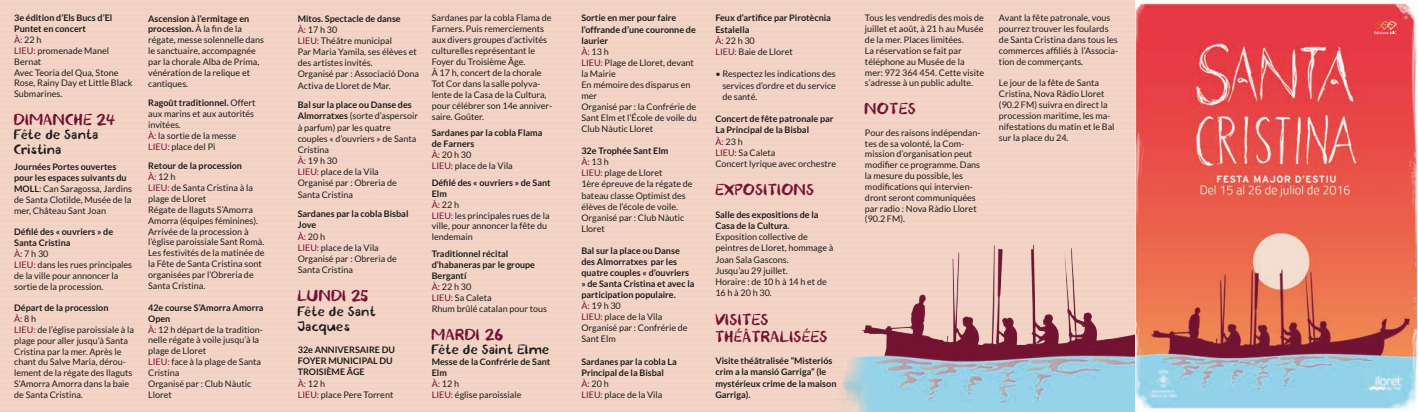
<style>
.page{position:relative;width:1418px;height:412px;background:#fff}
.page>*{position:absolute;margin:0;border:0;box-sizing:border-box;transform-origin:0 0}
.t1{font:14px/17.2px "Blemished";color:#741232}
.t2{font:12px/14.4px "Blemished";color:#1d1d1b}
.t3{font:9px/10.8px "Lato";color:#1d1d1b}
.t4{font:700 9px/10.9px "Lato";color:#1d1d1b}
.s1{font-weight:700}
.s2{color:#741232}
.s3{font-weight:400;color:#741232}
.s4{font-weight:400}
</style>
<div class="page">
<img style="left:1134px;top:0;width:283px;height:411px">
<svg style="left:1373px;top:21px;width:23px;height:13px"></svg>
<div style="left:0;top:0;width:1134px;height:411px;background:#f3d4c6"></div>
<img style="left:833px;top:244px;width:301px;height:167px">
<p class="t3" style="left:14px;top:13px;width:120px"><span class="s1">3e édition d’Els Bucs d’El<br>Puntet en concert<br></span><span class="s2">À:</span> 22 h<br><span class="s2">LIEU:</span> promenade Manel<br>Bernat<br>Avec Teoria del Qua, Stone<br>Rose, Rainy Day et Little Black<br>Submarines.</p>
<h1 class="t1" style="left:14px;top:111px;width:103px">DIMANCHE 24</h1>
<h2 class="t2" style="left:14px;top:128px;width:86px">Fête de Santa<br>Cristina</h2>
<p class="t3" style="left:14px;top:161px;width:119px"><span class="s1">Journées Portes ouvertes pour les espaces suivants du<br>MOLL</span>: Can Saragossa, Jardins de Santa Clotilde, Musée de la mer, Château Sant Joan</p>
<p class="t3" style="left:14px;top:226px;width:119px"><span class="s1">Défilé des « ouvriers » de<br>Santa Cristina<br></span><span class="s2">À:</span> 7 h 30<br><span class="s2">LIEU:</span> dans les rues principales de la ville pour annoncer la sortie de la procession.</p>
<p class="t3" style="left:14px;top:302px;width:121px"><span class="s1">Départ de la procession<br></span><span class="s2">À:</span> 8 h<br><span class="s2">LIEU:</span> de l’église paroissiale à la plage pour aller jusqu’à Santa<br>Cristina par la mer. Après le chant du Salve Maria, dérou&shy;lement de la régate des llaguts<br>S’Amorra Amorra dans la baie de Santa Cristina.</p>
<p class="t3" style="left:148px;top:13px;width:117px"><span class="s1">Ascension à l’ermitage en procession.</span> À la fin de la régate, messe solennelle dans le sanctuaire, accompagnée par la chorale Alba de Prima, vénération de la relique et cantiques.</p>
<p class="t3" style="left:148px;top:97px;width:109px"><span class="s1">Ragoût traditionnel.</span> Offert aux marins et aux autorités invitées.<br><span class="s2">À:</span> la sortie de la messe<br><span class="s2">LIEU:</span> place del Pi</p>
<p class="t3" style="left:148px;top:160px;width:118px"><span class="s1">Retour de la procession<br></span><span class="s2">À:</span> 12 h<br><span class="s2">LIEU:</span> de Santa Cristina à la plage de Lloret<br>Régate de llaguts S’Amorra<br>Amorra (équipes féminines).<br>Arrivée de la procession à l’église paroissiale Sant Romà.<br>Les festivités de la matinée de la Fête de Santa Cristina sont organisées par l’Obreria de<br>Santa Cristina.</p>
<p class="t3" style="left:148px;top:301px;width:117px"><span class="s1">42e course S’Amorra Amorra<br>Open<br></span><span class="s2">À:</span> 12 h départ de la tradition&shy;nelle régate à voile jusqu’à la plage de Lloret<br><span class="s2">LIEU:</span> face à la plage de Santa<br>Cristina<br>Organisé par : Club Nàutic<br>Lloret</p>
<p class="t3" style="left:298px;top:13px;width:123px;line-height:11.1px"><span class="s1">Mitos. Spectacle de danse<br></span><span class="s2">À:</span> 17 h 30<br><span class="s2">LIEU:</span> Théâtre municipal<br>Par Maria Yamila, ses élèves et des artistes invités.<br>Organisé par : Associació Dona<br>Activa de Lloret de Mar.</p>
<p class="t3" style="left:298px;top:99px;width:122px;line-height:11.1px"><span class="s1">Bal sur la place ou Danse des<br>Almorratxes</span> (sorte d’aspersoir à parfum) par les quatre couples « d’ouvriers » de Santa<br>Cristina<br><span class="s2">À:</span> 19 h 30<br><span class="s2">LIEU:</span> place de la Vila<br>Organisé par : Obreria de<br>Santa Cristina</p>
<p class="t3" style="left:298px;top:208px;width:112px;line-height:11.1px"><span class="s1">Sardanes par la cobla Bisbal<br>Jove<br></span><span class="s2">À:</span> 20 h<br><span class="s2">LIEU:</span> place de la Vila<br>Organisé par : Obreria de<br>Santa Cristina</p>
<h1 class="t1" style="left:298px;top:287px;width:72px">LUNDI 25</h1>
<h2 class="t2" style="left:298px;top:304px;width:80px;line-height:14.7px">Fête de Sant<br>Jacques</h2>
<p class="t4" style="left:298px;top:343px;width:99px">32e ANNIVERSAIRE DU<br>FOYER MUNICIPAL DU<br>TROISIÈME ÂGE<br><span class="s3">À:</span> <span class="s4">12 h<br></span><span class="s3">LIEU:</span> <span class="s4">place Pere Torrent</span></p>
<p class="t3" style="left:432px;top:13px;width:122px">Sardanes par la cobla Flama de<br>Farners. Puis remerciements aux divers groupes d’activités culturelles représentant le<br>Foyer du Troisième Âge.<br>À 17 h, concert de la chorale<br>Tot Cor dans la salle polyva&shy;lente de la Casa de la Cultura, pour célébrer son 14e anniver&shy;saire. Goûter.</p>
<p class="t4" style="left:432px;top:127px;width:112px">Sardanes par la cobla Flama de Farners<br><span class="s3">À:</span> <span class="s4">20 h 30<br></span><span class="s3">LIEU:</span> <span class="s4">place de la Vila</span></p>
<p class="t3" style="left:432px;top:177px;width:120px"><span class="s1">Défilé des « ouvriers » de Sant<br>Elm<br></span><span class="s2">À:</span> 22 h<br><span class="s2">LIEU:</span> les principales rues de la ville, pour annoncer la fête du lendemain</p>
<p class="t4" style="left:432px;top:248px;width:117px">Traditionnel récital d’habaneras par le groupe<br>Bergantí<br><span class="s3">À:</span> <span class="s4">22 h 30<br></span><span class="s3">LIEU:</span> <span class="s4">Sa Caleta<br>Rhum brûlé catalan pour tous</span></p>
<h1 class="t1" style="left:432px;top:325px;width:74px">MARDI 26</h1>
<h2 class="t2" style="left:432px;top:342px;width:120px">Fête de Saint Elme</h2>
<p class="t4" style="left:432px;top:355px;width:120px">Messe de la Confrérie de Sant<br>Elm<br><span class="s3">À:</span> <span class="s4">12 h<br></span><span class="s3">LIEU:</span> <span class="s4">église paroissiale</span></p>
<p class="t3" style="left:581px;top:13px;width:117px"><span class="s1">Sortie en mer pour faire l’offrande d’une couronne de laurier<br></span><span class="s2">À:</span> 13 h<br><span class="s2">LIEU:</span> Plage de Lloret, devant la Mairie<br>En mémoire des disparus en mer<br>Organisé par : la Confrérie de<br>Sant Elm et l’École de voile du<br>Club Nàutic Lloret</p>
<p class="t3" style="left:581px;top:145px;width:113px"><span class="s1">32e Trophée Sant Elm<br></span><span class="s2">À:</span> 13 h<br><span class="s2">LIEU:</span> plage de Lloret<br>1ère épreuve de la régate de bateau classe Optimist des élèves de l’école de voile.<br>Organisé par : Club Nàutic<br>Lloret</p>
<p class="t4" style="left:581px;top:244px;width:115px">Bal sur la place ou Danse des Almorratxes par les quatre couples « d’ouvriers » de Santa Cristina et avec la participation populaire.<br><span class="s3">À:</span> <span class="s4">19 h 30<br></span><span class="s3">LIEU:</span> <span class="s4">place de la Vila<br>Organisé par : Confrérie de<br>Sant Elm</span></p>
<p class="t4" style="left:581px;top:355px;width:97px">Sardanes par la cobla La<br>Principal de la Bisbal<br><span class="s3">À:</span> <span class="s4">20 h<br></span><span class="s3">LIEU:</span> <span class="s4">place de la Vila</span></p>
<p class="t4" style="left:715px;top:12px;width:117px;line-height:11.2px">Feux d’artifice par Pirotècnia<br>Estalella<br><span class="s3">À:</span> <span class="s4">22 h 30<br></span><span class="s3">LIEU:</span> <span class="s4">Baie de Lloret</span></p>
<p class="t3" style="left:722px;top:68px;width:115px;line-height:11.2px;text-align:justify;text-indent:-7px">• Respectez les indications des services d’ordre et du service de santé.</p>
<p class="t4" style="left:715px;top:113px;width:122px;line-height:11.2px">Concert de fête patronale par<br>La Principal de la Bisbal<br><span class="s3">À:</span> <span class="s4">23 h<br></span><span class="s3">LIEU:</span> <span class="s4">Sa Caleta<br>Concert lyrique avec orchestre</span></p>
<h1 class="t1" style="left:715px;top:181px;width:101px">EXPOSITIONS</h1>
<p class="t4" style="left:715px;top:208px;width:105px;line-height:11.2px">Salle des expositions de la<br>Casa de la Cultura.</p>
<p class="t3" style="left:715px;top:231px;width:120px;line-height:11.2px">Exposition collective de peintres de Lloret, hommage à<br>Joan Sala Gascons.<br>Jusqu’au 29 juillet.<br>Horaire : de 10 h à 14 h et de<br>16 h à 20 h 30.</p>
<h1 class="t1" style="left:715px;top:310px;width:114px">VISITES<br>THÉÂTRALISÉES</h1>
<p class="t4" style="left:715px;top:354px;width:123px;line-height:11.2px">Visite théâtralisée “Misteriós crim a la mansió Garriga” (le mystérieux crime de la maison<br>Garriga).</p>
<p class="t3" style="left:865px;top:13px;width:121px">Tous les vendredis des mois de juillet et août, à 21 h au Musée de la mer. Places limitées.<br>La réservation se fait par téléphone au Musée de la mer: 972 364 454. Cette visite s’adresse à un public adulte.</p>
<h1 class="t1" style="left:865px;top:100px;width:53px">NOTES</h1>
<p class="t3" style="left:865px;top:127px;width:117px">Pour des raisons indépendan&shy;tes de sa volonté, la Com&shy;mission d’organisation peut modifier ce programme. Dans la mesure du possible, les modifications qui intervien&shy;dront seront communiquées par radio : Nova Ràdio Lloret (90.2 FM).</p>
<p class="t3" style="left:999px;top:13px;width:121px">Avant la fête patronale, vous pourrez trouver les foulards de Santa Cristina dans tous les commerces affiliés à l’Associa&shy;tion de commerçants.</p>
<p class="t3" style="left:999px;top:77px;width:117px">Le jour de la fête de Santa<br>Cristina, Nova Ràdio Lloret (90.2 FM) suivra en direct la procession maritime, les ma&shy;nifestations du matin et le Bal sur la place du 24.</p>
</div>
